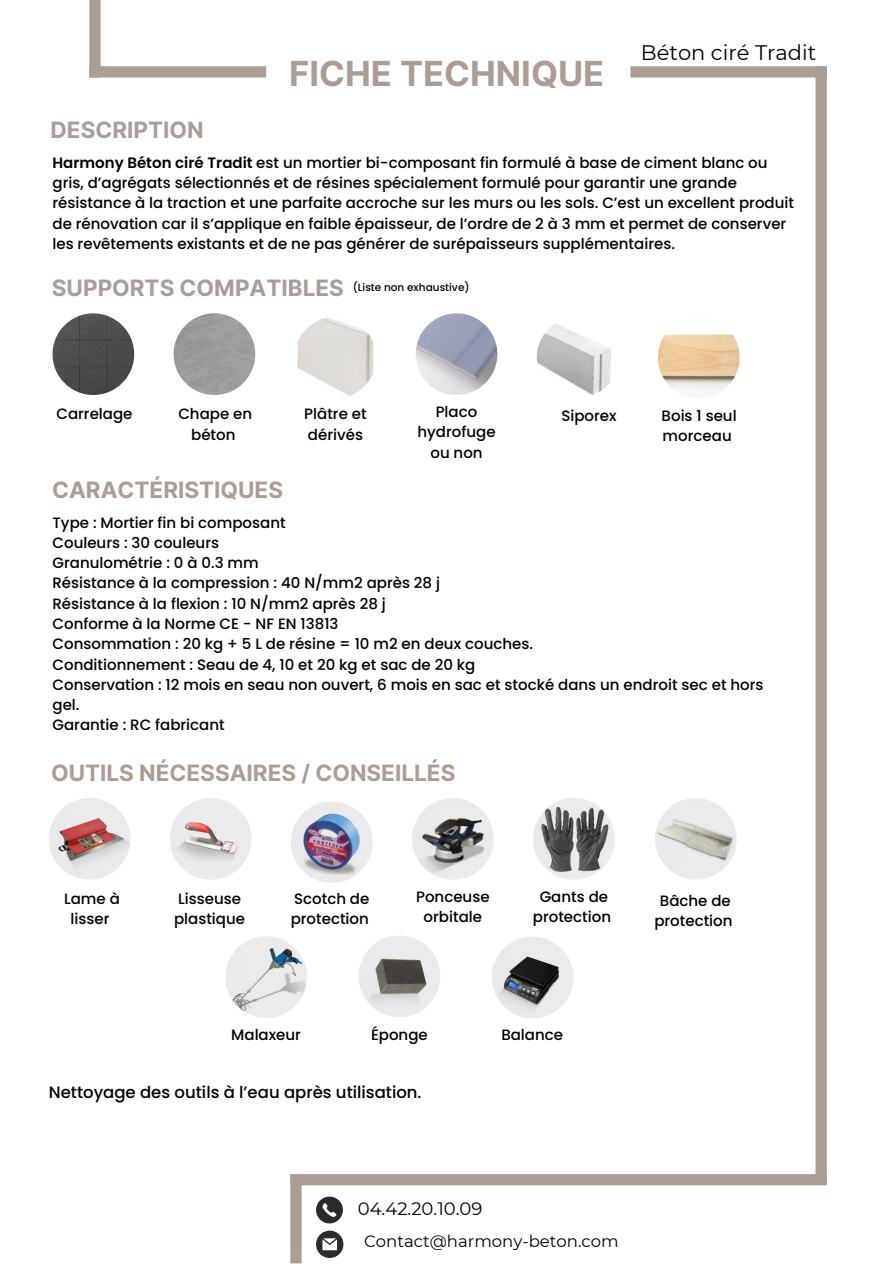
<style>
.page{position:relative;width:894px;height:1264px;background:#fff}
.page>*{position:absolute;margin:0;border:0;box-sizing:border-box;transform-origin:0 0}
.t1{font:700 34.5px "Inter";color:#ab9c95}
.t2{font:700 22.5px "Inter";color:#ab9c95}
.t3{font:21px "Montserrat";color:#000}
.t4{font:18px "Montserrat";color:#000}
.t5{font:500 16.5px "Poppins";color:#000}
.t6{font:16.5px "Montserrat";color:#000}
.t7{font:500 15px/20.2px "Poppins";color:#000;text-align:center}
.t8{font:500 10.5px "Poppins";color:#000}
.s1{font-weight:600}
</style>
<div class="page">
<div style="left:89px;top:66px;width:177px;height:11px;background:#ab9c95"></div>
<div style="left:89px;top:0;width:12px;height:77px;background:#ab9c95"></div>
<div style="left:630px;top:66px;width:196px;height:11px;background:#ab9c95"></div>
<div style="left:815px;top:66px;width:11px;height:1113px;background:#ab9c95"></div>
<div style="left:290px;top:1174px;width:536px;height:11px;background:#ab9c95"></div>
<div style="left:290px;top:1174px;width:11px;height:89px;background:#ab9c95"></div>
<svg style="left:316px;top:1196px;width:27px;height:27px"></svg>
<svg style="left:316px;top:1230px;width:27px;height:27px"></svg>
<img style="left:52px;top:313px;width:82px;height:82px;border-radius:50%">
<img style="left:173px;top:313px;width:82px;height:82px;border-radius:50%">
<img style="left:415px;top:313px;width:82px;height:82px;border-radius:50%">
<img style="left:294px;top:317px;width:82px;height:81px;border-radius:50%">
<img style="left:657px;top:317px;width:82px;height:81px;border-radius:50%">
<img style="left:536px;top:317px;width:82px;height:81px;border-radius:50%">
<img style="left:49px;top:798px;width:81px;height:81px;border-radius:50%">
<img style="left:170px;top:798px;width:81px;height:81px;border-radius:50%">
<img style="left:412px;top:798px;width:81px;height:81px;border-radius:50%">
<img style="left:291px;top:801px;width:81px;height:82px;border-radius:50%">
<img style="left:655px;top:798px;width:81px;height:81px;border-radius:50%">
<img style="left:533px;top:798px;width:81px;height:81px;border-radius:50%">
<img style="left:225px;top:936px;width:82px;height:81px;border-radius:50%">
<img style="left:358px;top:935px;width:82px;height:82px;border-radius:50%">
<img style="left:491px;top:936px;width:82px;height:82px;border-radius:50%">
<h6 class="t1" style="left:289px;top:52px;width:316px">FICHE TECHNIQUE</h6>
<h6 class="t3" style="left:640px;top:40px;width:177px">Béton ciré Tradit</h6>
<h6 class="t2" style="left:51px;top:116px;width:154px">DESCRIPTION</h6>
<h6 class="t7" style="left:52px;top:153px;width:742px;text-align:left"><span class="s1">Harmony Béton ciré Tradit</span> est un mortier bi-composant fin formulé à base de ciment blanc ou gris, d’agrégats sélectionnés et de résines spécialement formulé pour garantir une grande résistance à la traction et une parfaite accroche sur les murs ou les sols. C’est un excellent produit de rénovation car il s’applique en faible épaisseur, de l’ordre de 2 à 3 mm et permet de conserver les revêtements existants et de ne pas générer de surépaisseurs supplémentaires.</h6>
<h6 class="t2" style="left:52px;top:275px;width:293px">SUPPORTS COMPATIBLES</h6>
<h6 class="t8" style="left:352px;top:280px;width:118px">(Liste non exhaustive)</h6>
<p class="t7" style="left:56px;top:404px;width:78px">Carrelage</p>
<h6 class="t7" style="left:178px;top:404px;width:75px">Chape en béton</h6>
<p class="t7" style="left:417px;top:401px;width:80px">Placo hydrofuge ou non</p>
<h6 class="t7" style="left:304px;top:404px;width:64px;text-align:left">Plâtre et dérivés</h6>
<p class="t7" style="left:661px;top:405px;width:76px;text-align:left">Bois 1 seul morceau</p>
<h6 class="t7" style="left:561px;top:405px;width:57px">Siporex</h6>
<h6 class="t2" style="left:52px;top:476px;width:232px">CARACTÉRISTIQUES</h6>
<p class="t7" style="left:52px;top:512px;width:712px;text-align:left">Type : Mortier fin bi composant<br>Couleurs : 30 couleurs<br>Granulométrie : 0 à 0.3 mm<br>Résistance à la compression : 40 N/mm2 après 28 j<br>Résistance à la flexion : 10 N/mm2 après 28 j<br>Conforme à la Norme CE - NF EN 13813<br>Consommation : 20 kg + 5 L de résine = 10 m2 en deux couches.<br>Conditionnement : Seau de 4, 10 et 20 kg et sac de 20 kg<br>Conservation : 12 mois en seau non ouvert, 6 mois en sac et stocké dans un endroit sec et hors gel.<br>Garantie : RC fabricant</p>
<p class="t2" style="left:51px;top:759px;width:406px">OUTILS NÉCESSAIRES / CONSEILLÉS</p>
<p class="t7" style="left:532px;top:886px;width:80px">Gants de protection</p>
<p class="t7" style="left:64px;top:888px;width:57px">Lame à lisser</p>
<p class="t7" style="left:174px;top:888px;width:72px;text-align:left">Lisseuse plastique</p>
<p class="t7" style="left:416px;top:886px;width:75px">Ponceuse orbitale</p>
<p class="t7" style="left:290px;top:888px;width:80px;text-align:left">Scotch de protection</p>
<p class="t7" style="left:654px;top:890px;width:80px">Bâche de protection</p>
<h5 class="t7" style="left:231px;top:1025px;width:71px">Malaxeur</h5>
<p class="t7" style="left:371px;top:1025px;width:58px">Éponge</p>
<h4 class="t7" style="left:501px;top:1025px;width:63px">Balance</h4>
<p class="t5" style="left:49px;top:1080px;width:374px">Nettoyage des outils à l’eau après utilisation.</p>
<h6 class="t4" style="left:358px;top:1197px;width:126px">04.42.20.10.09</h6>
<h6 class="t6" style="left:364px;top:1231px;width:256px">Contact@harmony-beton.com</h6>
</div>
